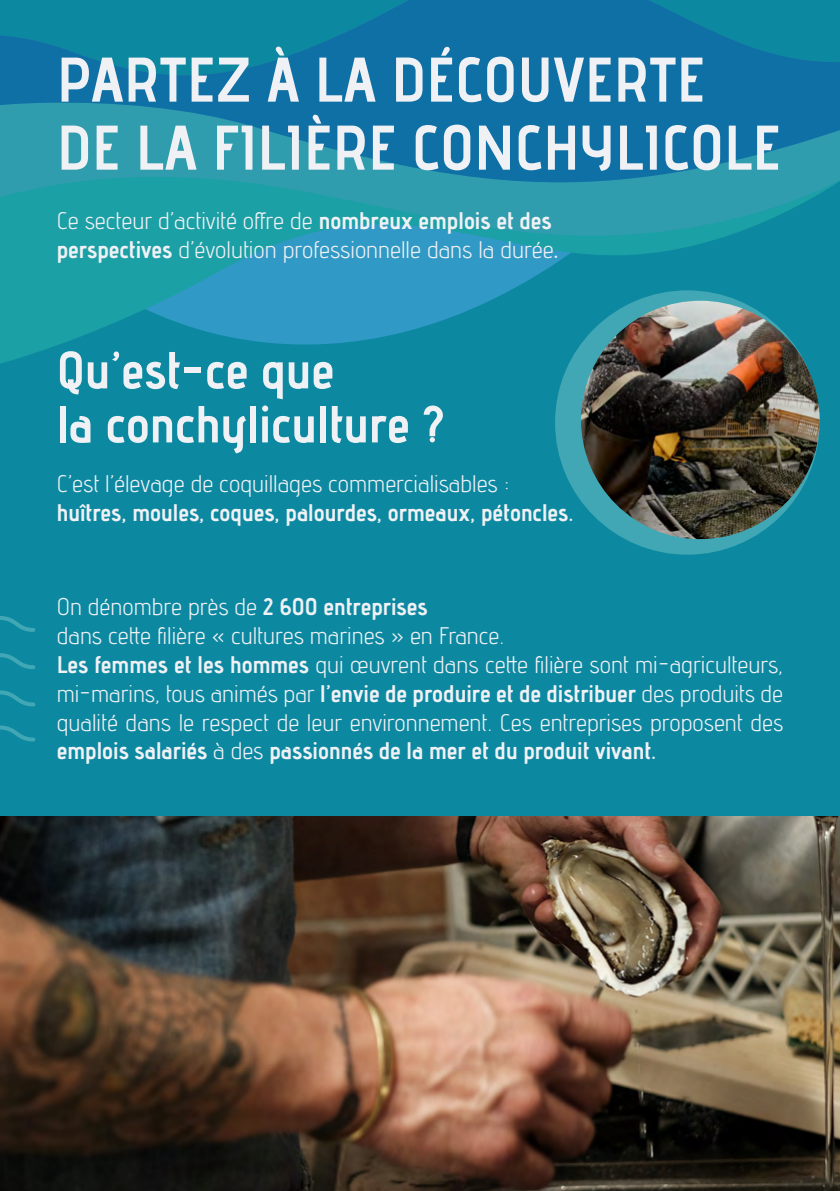
<style>
.page{position:relative;width:840px;height:1191px;background:#fff}
.page>*{position:absolute;margin:0;border:0;box-sizing:border-box;transform-origin:0 0}
.t1{font:63px "advent Bd 3";color:#eff1f5}
.t2{font:52px "advent Bd 3";color:#eff1f5}
.t3{font:24px/28.8px "advent";color:#eff1f5;text-align:justify}
.t4{font:24px "advent Bd 3";color:#eff1f5}
.s1{font-family:"advent Bd 3"}
</style>
<div class="page">
<div style="left:0;top:0;width:839px;height:1191px;background:#0c89a1"></div>
<div style="left:554px;top:290px;width:265px;height:264px;background:#41a7b5;border-radius:50%"></div>
<svg style="left:0;top:253px;width:815px;height:135px"></svg>
<svg style="left:0;top:0;width:722px;height:36px"></svg>
<svg style="left:0;top:36px;width:839px;height:217px;background:#1a87a8"></svg>
<svg style="left:0;top:616px;width:36px;height:126px"></svg>
<img style="left:580px;top:301px;width:239px;height:238px;border-radius:119px">
<img style="left:0;top:816px;width:839px;height:375px">
<p class="t1" style="left:57px;top:41px;width:649px">PARTEZ À LA DÉCOUVERTE</p>
<p class="t1" style="left:57px;top:109px;width:725px">DE LA FILIÈRE CONCHYLICOLE</p>
<p class="t3" style="left:57px;top:206px;width:503px">Ce secteur d’activité offre de <span class="s1">nombreux emplois et des perspectives</span> d’évolution professionnelle dans la durée<span class="s1">.</span></p>
<p class="t2" style="left:57px;top:338px;width:279px">Qu’est-ce que</p>
<p class="t2" style="left:57px;top:392px;width:389px">la conchyliculture ?</p>
<p class="t3" style="left:57px;top:469px;width:454px">C’est l’élevage de coquillages commercialisables :</p>
<p class="t4" style="left:57px;top:498px;width:518px">huîtres, moules, coques, palourdes, ormeaux, pétoncles.</p>
<p class="t3" style="left:57px;top:592px;width:372px">On dénombre près de <span class="s1">2 600 entreprises</span></p>
<p class="t3" style="left:57px;top:621px;width:449px">dans cette filière « cultures marines » en France.</p>
<p class="t3" style="left:57px;top:649px;width:727px"><span class="s1">Les femmes et les hommes</span> qui œuvrent dans cette filière sont mi-agriculteurs, mi-marins, tous animés par <span class="s1">l’envie de produire et de distribuer</span> des produits de qualité dans le respect de leur environnement. Ces entreprises proposent des <span class="s1">emplois salariés</span> à des <span class="s1">passionnés de la mer et du produit vivant.</span></p>
</div>
